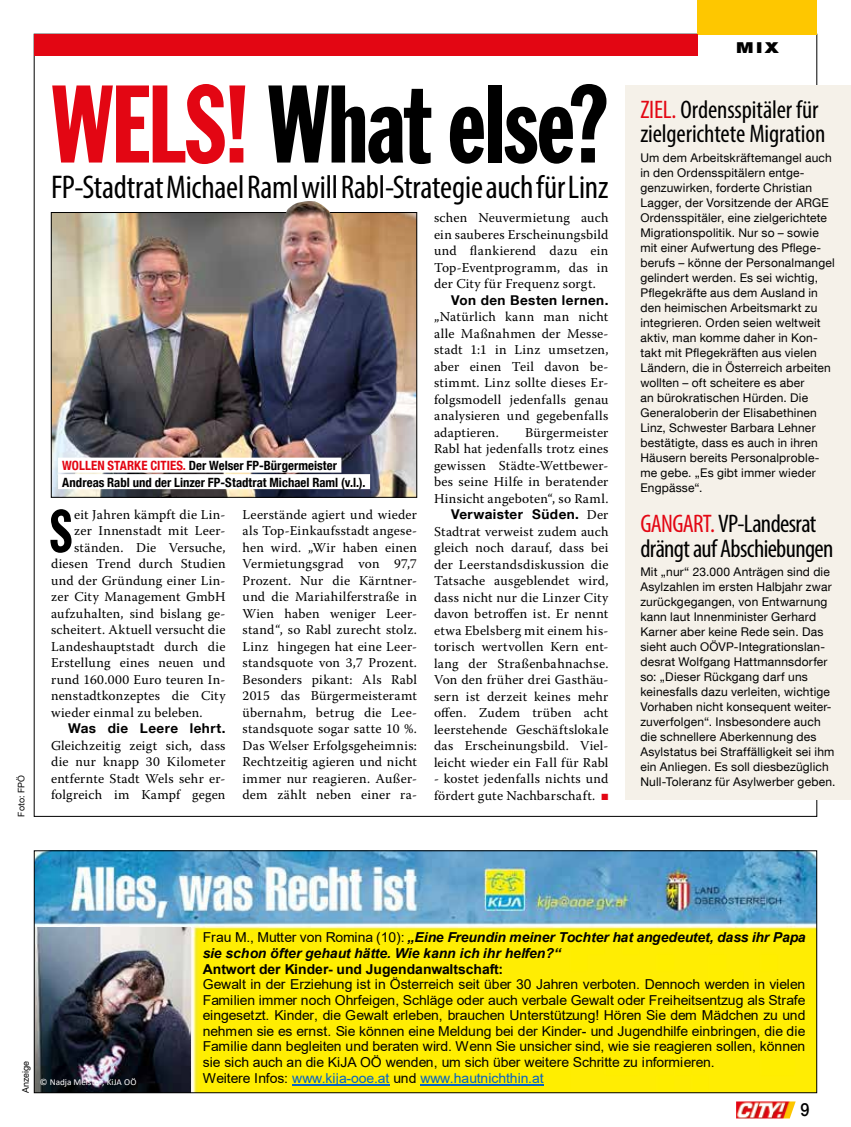
<style>
.page{position:relative;width:851px;height:1127px;background:#fff}
.page>*{position:absolute;margin:0;border:0;box-sizing:border-box;transform-origin:0 0}
.t1{font:115.5px "Franklin Extra Cond Gothic";letter-spacing:-.02em;color:#000}
.t2{font:63px "Franklin Extra Cond Gothic";color:#000}
.t3{font:condensed 33px "Myriad Pro";letter-spacing:-.005em;color:#000}
.t4{font:condensed 25.5px/24.5px "Myriad Pro";letter-spacing:-.01em;color:#000}
.t5{font:500 18px "Helvetica Neue LT Com";color:#000;scale:.9 1}
.t6{font:900 expanded 15px "Helvetica Neue LT Com";color:#000}
.t7{font:13.65px/15.5px "Arial";color:#000;text-align:justify}
.t8{font:italic 700 13.65px/15.5px "Arial";letter-spacing:-.005em;color:#000}
.t9{font:13.65px "Arial";color:#0563c1}
.t10{font:700 13.65px "Arial";letter-spacing:-.005em;color:#000}
.t11{font:13.5px/16.5px "Warnock Pro";letter-spacing:.015em;color:#000;text-align:justify}
.t12{font:700 13.5px "Helvetica Neue LT Com";letter-spacing:.03em;color:#000}
.t13{font:700 condensed 12.75px/16.5px "Helvetica Neue LT Com";letter-spacing:.005em;color:#000}
.t14{font:12px/15px "Helvetica Neue LT Com";letter-spacing:.015em;color:#000}
.t15{font:9px "Calibri";color:#fff}
.t16{font:9px "Helvetica Neue LT Com";color:#000}
.s1{color:#e30613}
.s2{font-family:"Warnock Pro";font-weight:400}
.s3{font-weight:400;font-style:normal}
.s4{color:#000}
</style>
<div class="page">
<img style="left:736px;top:1101px;width:59px;height:17px">
<div style="left:697px;top:0;width:119px;height:34px;background:#fec700"></div>
<div style="left:34px;top:34px;width:663px;height:21px;background:#e30613"></div>
<img style="left:36px;top:852px;width:778px;height:239px">
<hr style="left:292px;top:1084px;width:97px;height:1px;background:#0563c1">
<hr style="left:420px;top:1084px;width:123px;height:1px;background:#0563c1">
<img style="left:36px;top:928px;width:154px;height:163px">
<div style="left:34px;top:850px;width:782px;height:243px;border:1px solid #000"></div>
<img style="left:53px;top:214px;width:362px;height:281px">
<div style="left:51px;top:212px;width:366px;height:285px;border:1px solid #000"></div>
<img style="left:284px;top:201px;width:48px;height:17px">
<div style="left:58px;top:458px;width:283px;height:15px;background:#fff"></div>
<div style="left:58px;top:474px;width:312px;height:15px;background:#fff"></div>
<div style="left:625px;top:85px;width:225px;height:714px;background:#f5f1e9"></div>
<p class="t16" style="left:16px;top:816px;width:43px;rotate:-90deg">Foto: FPÖ</p>
<h1 class="t1" style="left:51px;top:63px;width:559px"><span class="s1">WELS!</span> What else?</h1>
<h3 class="t3" style="left:51px;top:167px;width:558px">FP-Stadtrat Michael Raml will Rabl-Strategie auch für Linz</h3>
<p class="t13" style="left:62px;top:457px;width:305px"><span class="s1">WOLLEN STARKE CITIES.</span> Der Welser FP-Bürgermeister<br>Andreas Rabl und der Linzer FP-Stadtrat Michael Raml (v.l.).</p>
<h2 class="t2" style="left:49px;top:498px;width:25px">S</h2>
<p class="t11" style="left:74px;top:506px;width:153px">eit Jahren kämpft die Lin-</p>
<p class="t11" style="left:74px;top:522px;width:153px">zer Innenstadt mit Leer-</p>
<p class="t11" style="left:74px;top:539px;width:153px">ständen. Die Versuche,</p>
<p class="t11" style="left:51px;top:555px;width:176px">diesen Trend durch Studien</p>
<p class="t11" style="left:51px;top:572px;width:176px">und der Gründung einer Lin-</p>
<p class="t11" style="left:51px;top:588px;width:176px">zer City Management GmbH</p>
<p class="t11" style="left:51px;top:605px;width:176px">aufzuhalten, sind bislang ge-</p>
<p class="t11" style="left:51px;top:621px;width:176px">scheitert. Aktuell versucht die</p>
<p class="t11" style="left:51px;top:638px;width:176px">Landeshauptstadt durch die</p>
<p class="t11" style="left:51px;top:654px;width:176px">Erstellung eines neuen und</p>
<p class="t11" style="left:51px;top:671px;width:176px">rund 160.000 Euro teuren In-</p>
<p class="t11" style="left:51px;top:687px;width:176px">nenstadtkonzeptes die City</p>
<p class="t11" style="left:51px;top:704px;width:153px">wieder einmal zu beleben.</p>
<p class="t12" style="left:68px;top:720px;width:159px">Was die Leere lehrt.</p>
<p class="t11" style="left:51px;top:737px;width:176px">Gleichzeitig zeigt sich, dass die nur knapp 30 Kilometer entfernte Stadt Wels sehr er&shy;folgreich im Kampf gegen</p>
<p class="t11" style="left:242px;top:506px;width:176px">Leerstände agiert und wieder als Top-Einkaufsstadt angese&shy;hen wird. „Wir haben einen Vermietungsgrad von 97,7<br>Prozent. Nur die Kärntner&shy;und die Mariahilferstraße in Wien haben weniger Leer&shy;stand“, so Rabl zurecht stolz.<br>Linz hingegen hat eine Leer&shy;standsquote von 3,7 Prozent.<br>Besonders pikant: Als Rabl 2015 das Bürgermeisteramt übernahm, betrug die Lee&shy;standsquote sogar satte 10 %.<br>Das Welser Erfolgsgeheimnis:<br>Rechtzeitig agieren und nicht immer nur reagieren. Außer&shy;dem zählt neben einer ra-</p>
<p class="t11" style="left:434px;top:209px;width:176px">schen Neuvermietung auch ein sauberes Erscheinungsbild und flankierend dazu ein Top-Eventprogramm, das in der City für Frequenz sorgt.</p>
<p class="t12" style="left:451px;top:291px;width:159px">Von den Besten lernen.</p>
<p class="t11" style="left:434px;top:308px;width:176px">„Natürlich kann man nicht alle Maßnahmen der Messe&shy;stadt 1:1 in Linz umsetzen, aber einen Teil davon be&shy;stimmt. Linz sollte dieses Er&shy;folgsmodell jedenfalls genau analysieren und gegebenfalls adaptieren.</p>
<p class="t11" style="left:434px;top:424px;width:176px;text-indent:91px">Bürgermeister Rabl hat jedenfalls trotz eines gewissen Städte-Wettbewer&shy;bes seine Hilfe in beratender Hinsicht angeboten“, so Raml.</p>
<p class="t12" style="left:451px;top:506px;width:159px">Verwaister Süden. <span class="s2">Der</span></p>
<p class="t11" style="left:434px;top:523px;width:176px">Stadtrat verweist zudem auch gleich noch darauf, dass bei der Leerstandsdiskussion die Tatsache ausgeblendet wird, dass nicht nur die Linzer City davon betroffen ist. Er nennt etwa Ebelsberg mit einem his&shy;torisch wertvollen Kern ent&shy;lang der Straßenbahnachse.<br>Von den früher drei Gasthäu&shy;sern ist derzeit keines mehr offen. Zudem trüben acht leerstehende Geschäftslokale das Erscheinungsbild. Viel&shy;leicht wieder ein Fall für Rabl</p>
<p class="t11" style="left:434px;top:770px;width:176px">- kostet jedenfalls nichts und fördert gute Nachbarschaft. <span class="s1">■</span></p>
<p class="t6" style="left:736px;top:38px;width:44px">MIX</p>
<h3 class="t4" style="left:640px;top:97px;width:186px"><span class="s1">ZIEL.</span> Ordensspitäler für zielgerichtete Migration</h3>
<p class="t14" style="left:640px;top:150px;width:196px">Um dem Arbeitskräftemangel auch in den Ordensspitälern entge&shy;genzuwirken, forderte Christian<br>Lagger, der Vorsitzende der ARGE<br>Ordensspitäler, eine zielgerichtete<br>Migrationspolitik. Nur so – sowie mit einer Aufwertung des Pflege&shy;berufs – könne der Personalmangel gelindert werden. Es sei wichtig,<br>Pflegekräfte aus dem Ausland in den heimischen Arbeitsmarkt zu integrieren. Orden seien weltweit aktiv, man komme daher in Kon&shy;takt mit Pflegekräften aus vielen<br>Ländern, die in Österreich arbeiten wollten – oft scheitere es aber<br>an bürokratischen Hürden. Die<br>Generaloberin der Elisabethinen<br>Linz, Schwester Barbara Lehner bestätigte, dass es auch in ihren<br>Häusern bereits Personalproble&shy;me gebe. „Es gibt immer wieder<br>Engpässe“.</p>
<h3 class="t4" style="left:640px;top:511px;width:195px"><span class="s1">GANGART.</span> VP-Landesrat drängt auf Abschiebungen</h3>
<p class="t14" style="left:640px;top:564px;width:196px">Mit „nur“ 23.000 Anträgen sind die Asylzahlen im ersten Halbjahr zwar zurückgegangen, von Entwarnung kann laut Innenminister Gerhard Karner aber keine Rede sein. Das sieht auch OÖVP-Integrationslan&shy;desrat Wolfgang Hattmannsdorfer so: „Dieser Rückgang darf uns keinesfalls dazu verleiten, wichtige Vorhaben nicht konsequent weiter&shy;zuverfolgen“. Insbesondere auch die schnellere Aberkennung des Asylstatus bei Straffälligkeit sei ihm ein Anliegen. Es soll diesbezüglich Null-Toleranz für Asylwerber geben.</p>
<p class="t16" style="left:20px;top:1093px;width:33px;rotate:-90deg">Anzeige</p>
<p class="t8" style="left:203px;top:930px;width:604px"><span class="s3">Frau M., Mutter von Romina (10):</span> „Eine Freundin meiner Tochter hat angedeutet, dass ihr Papa sie schon öfter gehaut hätte. Wie kann ich ihr helfen?“</p>
<p class="t10" style="left:203px;top:959px;width:302px">Antwort der Kinder- und Jugendanwaltschaft:</p>
<p class="t7" style="left:203px;top:977px;width:604px">Gewalt in der Erziehung ist in Österreich seit über 30 Jahren verboten. Dennoch werden in vielen Familien immer noch Ohrfeigen, Schläge oder auch verbale Gewalt oder Freiheitsentzug als Strafe eingesetzt. Kinder, die Gewalt erleben, brauchen Unterstützung! Hören Sie dem Mädchen zu und nehmen sie es ernst. Sie können eine Meldung bei der Kinder- und Jugendhilfe einbringen, die die Familie dann begleiten und beraten wird. Wenn Sie unsicher sind, wie sie reagieren sollen, können sie sich auch an die KiJA OÖ wenden, um sich über weitere Schritte zu informieren.</p>
<p class="t15" style="left:40px;top:1075px;width:98px">© Nadja Meister, KiJA OÖ</p>
<p class="t9" style="left:203px;top:1068px;width:342px"><span class="s4">Weitere Infos:</span> www.kija-ooe.at <span class="s4">und</span> www.hautnichthin.at</p>
<h3 class="t5" style="left:800px;top:1099px;width:12px">9</h3>
</div>
